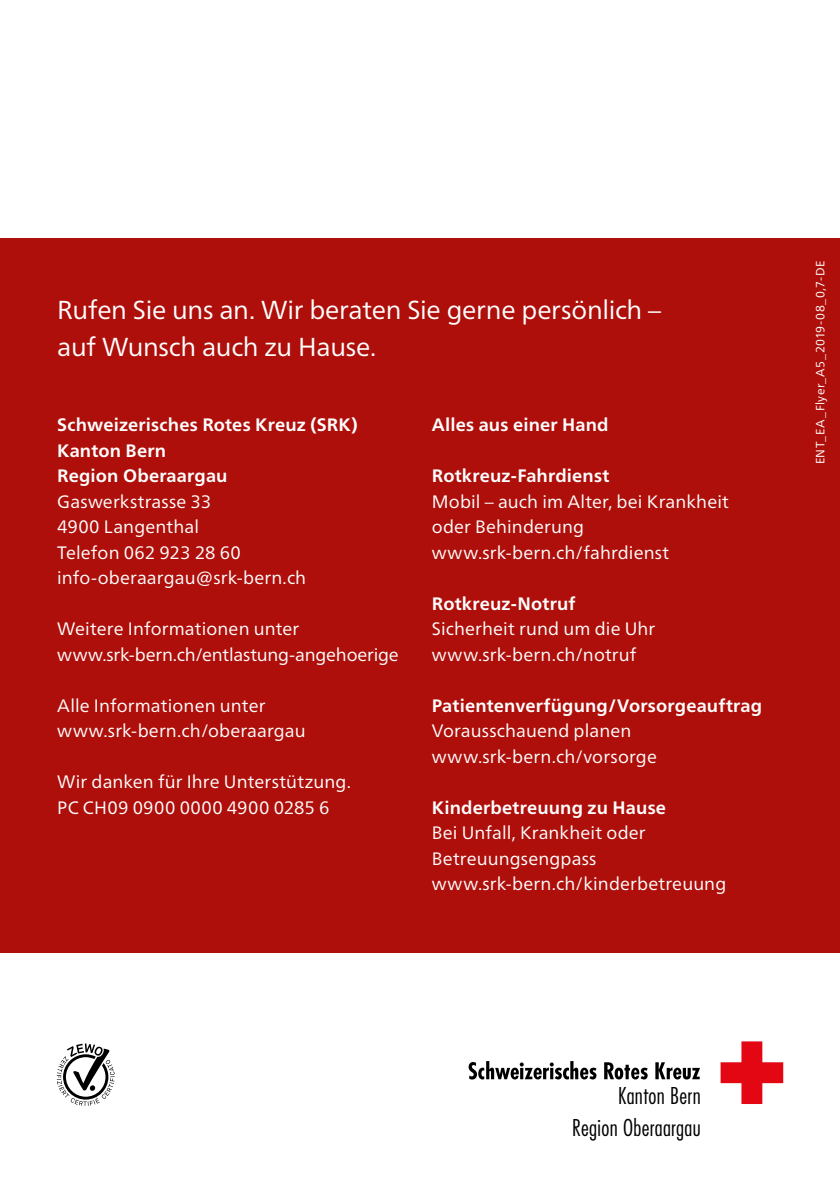
<style>
.page{position:relative;width:840px;height:1191px;background:#fff}
.page>*{position:absolute;margin:0;border:0;box-sizing:border-box;transform-origin:0 0}
.t1{font:26px/36.8px "Frutiger Neue LTW1 G";letter-spacing:-.015em;color:#fff}
.t2{font:300 condensed 22.6px/32.4px "Futura Std";letter-spacing:.015em;color:#000;text-align:right}
.t3{font:18px/25.6px "Frutiger Neue LTW1 G";letter-spacing:.005em;color:#fff}
.t4{font:700 18px/25.6px "Frutiger Neue LTW1 G";letter-spacing:.01em;color:#fff}
.t5{font:12px "Frutiger Neue LTW1 G";letter-spacing:.035em;color:#fff}
</style>
<div class="page">
<div style="left:0;top:238px;width:839px;height:714px;background:#ae0f0a"></div>
<hr style="left:0;top:238px;width:1px;height:714px;background:#9d9d9c">
<svg style="left:57px;top:1043px;width:58px;height:63px"></svg>
<svg style="left:720px;top:1041px;width:62px;height:63px"></svg>
<svg style="left:468px;top:1061px;width:128px;height:18px"></svg>
<svg style="left:604px;top:1062px;width:43px;height:17px"></svg>
<svg style="left:655px;top:1062px;width:44px;height:17px"></svg>
<h1 class="t1" style="left:57px;top:291px;width:605px">Rufen Sie uns an. Wir beraten Sie gerne persönlich – auf Wunsch auch zu Hause.</h1>
<p class="t4" style="left:57px;top:412px;width:301px">Schweizerisches Rotes Kreuz (SRK)<br>Kanton Bern<br>Region Oberaargau</p>
<p class="t3" style="left:57px;top:488px;width:250px">Gaswerkstrasse 33<br>4900 Langenthal<br>Telefon 062 923 28 60 info-oberaargau@srk-bern.ch</p>
<p class="t3" style="left:57px;top:616px;width:343px">Weitere Informationen unter www.srk-bern.ch/entlastung-angehoerige</p>
<p class="t3" style="left:57px;top:692px;width:250px">Alle Informationen unter www.srk-bern.ch/oberaargau</p>
<p class="t3" style="left:57px;top:769px;width:295px">Wir danken für Ihre Unterstützung.<br>PC CH09 0900 0000 4900 0285 6</p>
<p class="t4" style="left:431px;top:412px;width:178px">Alles aus einer Hand</p>
<p class="t4" style="left:431px;top:463px;width:179px">Rotkreuz-Fahrdienst</p>
<p class="t3" style="left:431px;top:488px;width:298px">Mobil – auch im Alter, bei Krankheit oder Behinderung www.srk-bern.ch/fahrdienst</p>
<p class="t4" style="left:431px;top:590px;width:145px">Rotkreuz-Notruf</p>
<p class="t3" style="left:431px;top:616px;width:225px">Sicherheit rund um die Uhr www.srk-bern.ch/notruf</p>
<p class="t4" style="left:431px;top:692px;width:331px">Patientenverfügung/Vorsorgeauftrag</p>
<p class="t3" style="left:431px;top:718px;width:226px">Vorausschauend planen www.srk-bern.ch/vorsorge</p>
<p class="t4" style="left:431px;top:794px;width:235px">Kinderbetreuung zu Hause</p>
<p class="t3" style="left:431px;top:820px;width:296px">Bei Unfall, Krankheit oder<br>Betreuungsengpass www.srk-bern.ch/kinderbetreuung</p>
<p class="t5" style="left:812px;top:464px;width:205px;rotate:-90deg">ENT_EA_Flyer_A5_2019-08_0,7-DE</p>
<p class="t2" style="left:572px;top:1079px;width:130px">Kanton Bern<br>Region Oberaargau</p>
</div>
